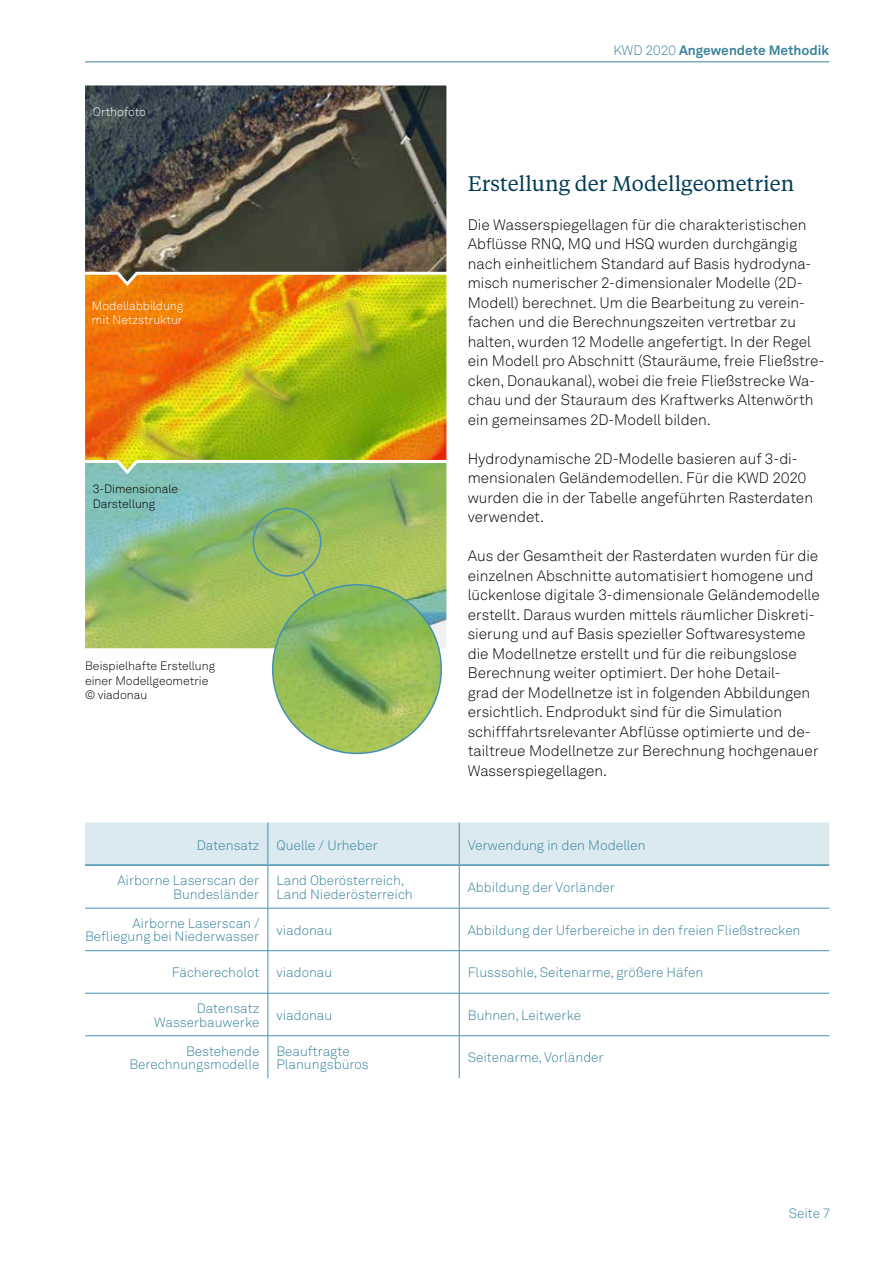
<style>
.page{position:relative;width:893px;height:1263px;background:#fff}
.page>*{position:absolute;margin:0;border:0;box-sizing:border-box;transform-origin:0 0}
.t1{font:21px "Tiempos Text";color:#003c53}
.t2{font:300 15px/19.5px "Akkurat LL";color:#000}
.t3{font:300 13.5px/13.5px "Akkurat Std";color:#3b839d;text-align:right}
.t4{font:300 13.5px "Akkurat LL";color:#3b839d}
.t5{font:700 13.5px "Akkurat LL";color:#3b839d}
.t6{font:300 12px/14.4px "Akkurat LL";color:#000}
.t7{font:300 12px/14.4px "Akkurat LL";color:#fff}
.s1{font-weight:300}
</style>
<div class="page">
<hr style="left:85px;top:62px;width:744px;height:1px;background:#3b839d">
<img style="left:86px;top:477px;width:359px;height:170px">
<div style="left:82px;top:460px;width:367px;height:191px;border:3px solid #fff"></div>
<img style="left:273px;top:585px;width:168px;height:168px;border-radius:84px">
<div style="left:253px;top:508px;width:68px;height:69px;border:2px solid #4492b0;border-radius:50%"></div>
<img style="left:82px;top:288px;width:367px;height:189px">
<img style="left:85px;top:85px;width:362px;height:203px">
<div style="left:85px;top:822px;width:744px;height:42px;background:#dbe9f0"></div>
<hr style="left:268px;top:822px;width:1px;height:42px;background:#4492b0">
<hr style="left:459px;top:822px;width:1px;height:42px;background:#4492b0">
<hr style="left:268px;top:866px;width:1px;height:42px;background:#4492b0">
<hr style="left:459px;top:866px;width:1px;height:42px;background:#4492b0">
<hr style="left:85px;top:908px;width:183px;height:1px;background:#4492b0">
<hr style="left:268px;top:908px;width:191px;height:1px;background:#4492b0">
<hr style="left:268px;top:908px;width:1px;height:42px;background:#4492b0">
<hr style="left:459px;top:908px;width:370px;height:1px;background:#4492b0">
<hr style="left:459px;top:908px;width:1px;height:42px;background:#4492b0">
<hr style="left:85px;top:950px;width:183px;height:1px;background:#4492b0">
<hr style="left:268px;top:950px;width:191px;height:1px;background:#4492b0">
<hr style="left:268px;top:951px;width:1px;height:42px;background:#4492b0">
<hr style="left:459px;top:950px;width:370px;height:1px;background:#4492b0">
<hr style="left:459px;top:951px;width:1px;height:42px;background:#4492b0">
<hr style="left:268px;top:993px;width:1px;height:42px;background:#4492b0">
<hr style="left:459px;top:993px;width:1px;height:42px;background:#4492b0">
<hr style="left:268px;top:1036px;width:1px;height:42px;background:#4492b0">
<hr style="left:459px;top:1036px;width:1px;height:42px;background:#4492b0">
<hr style="left:85px;top:864px;width:183px;height:2px;background:#4492b0">
<hr style="left:268px;top:864px;width:191px;height:2px;background:#4492b0">
<hr style="left:459px;top:864px;width:370px;height:2px;background:#4492b0">
<hr style="left:85px;top:993px;width:183px;height:1px;background:#4492b0">
<hr style="left:268px;top:993px;width:191px;height:1px;background:#4492b0">
<hr style="left:459px;top:993px;width:370px;height:1px;background:#4492b0">
<hr style="left:85px;top:1035px;width:183px;height:1px;background:#4492b0">
<hr style="left:268px;top:1035px;width:191px;height:1px;background:#4492b0">
<hr style="left:459px;top:1035px;width:370px;height:1px;background:#4492b0">
<svg style="left:301px;top:570px;width:16px;height:28px"></svg>
<p class="t7" style="left:93px;top:104px;width:55px">Orthofoto</p>
<p class="t7" style="left:92px;top:298px;width:93px">Modellabbildung mit Netzstruktur</p>
<p class="t6" style="left:93px;top:482px;width:87px">3-Dimensionale<br>Darstellung</p>
<p class="t6" style="left:85px;top:659px;width:132px">Beispielhafte Erstellung einer Modellgeometrie © viadonau</p>
<p class="t5" style="left:613px;top:40px;width:217px"><span class="s1">KWD 2020</span> Angewendete Methodik</p>
<h1 class="t1" style="left:468px;top:169px;width:328px">Erstellung der Modellgeometrien</h1>
<p class="t2" style="left:468px;top:214px;width:358px">Die Wasserspiegellagen für die charakteristischen Abflüsse RNQ, MQ und HSQ wurden durchgängig nach einheitlichem Standard auf Basis hydrodyna&shy;misch numerischer 2-dimensionaler Modelle (2D-Modell) berechnet. Um die Bearbeitung zu verein&shy;fachen und die Berechnungszeiten vertretbar zu halten, wurden 12 Modelle angefertigt. In der Regel ein Modell pro Abschnitt (Stauräume, freie Fließstre&shy;cken, Donaukanal), wobei die freie Fließstrecke Wa&shy;chau und der Stauraum des Kraftwerks Altenwörth ein gemeinsames 2D-Modell bilden.</p>
<p class="t2" style="left:468px;top:448px;width:347px">Hydrodynamische 2D-Modelle basieren auf 3-di&shy;mensionalen Geländemodellen. Für die KWD 2020 wurden die in der Tabelle angeführten Rasterdaten verwendet.</p>
<p class="t2" style="left:468px;top:546px;width:354px">Aus der Gesamtheit der Rasterdaten wurden für die einzelnen Abschnitte automatisiert homogene und lückenlose digitale 3-dimensionale Geländemodelle erstellt. Daraus wurden mittels räumlicher Diskreti&shy;sierung und auf Basis spezieller Softwaresysteme die Modellnetze erstellt und für die reibungslose Berechnung weiter optimiert. Der hohe Detail-<br>grad der Modellnetze ist in folgenden Abbildungen ersichtlich. Endprodukt sind für die Simulation schifffahrtsrelevanter Abflüsse optimierte und de&shy;tailtreue Modellnetze zur Berechnung hochgenauer Wasserspiegellagen.</p>
<p class="t4" style="left:197px;top:836px;width:64px">Datensatz</p>
<p class="t4" style="left:276px;top:836px;width:103px">Quelle / Urheber</p>
<p class="t4" style="left:468px;top:836px;width:179px">Verwendung in den Modellen</p>
<p class="t3" style="left:117px;top:874px;width:143px">Airborne Laserscan der<br>Bundesländer</p>
<p class="t3" style="left:276px;top:874px;width:138px;text-align:left">Land Oberösterreich,<br>Land Niederösterreich</p>
<p class="t3" style="left:468px;top:881px;width:149px">Abbildung der Vorländer</p>
<p class="t3" style="left:85px;top:916px;width:176px">Airborne Laserscan /<br>Befliegung bei Niederwasser</p>
<p class="t3" style="left:276px;top:923px;width:57px">viadonau</p>
<p class="t3" style="left:468px;top:923px;width:334px">Abbildung der Uferbereiche in den freien Fließstrecken</p>
<p class="t3" style="left:172px;top:966px;width:89px">Fächerecholot</p>
<p class="t3" style="left:276px;top:966px;width:57px">viadonau</p>
<p class="t3" style="left:468px;top:966px;width:237px">Flusssohle, Seitenarme, größere Häfen</p>
<p class="t3" style="left:154px;top:1001px;width:107px">Datensatz<br>Wasserbauwerke</p>
<p class="t3" style="left:276px;top:1008px;width:57px">viadonau</p>
<p class="t3" style="left:468px;top:1008px;width:115px">Buhnen, Leitwerke</p>
<p class="t3" style="left:129px;top:1044px;width:131px">Bestehende<br>Berechnungsmodelle</p>
<p class="t3" style="left:276px;top:1044px;width:94px;text-align:left">Beauftragte<br>Planungsbüros</p>
<p class="t3" style="left:468px;top:1051px;width:137px">Seitenarme, Vorländer</p>
<p class="t3" style="left:789px;top:1207px;width:43px">Seite 7</p>
</div>
